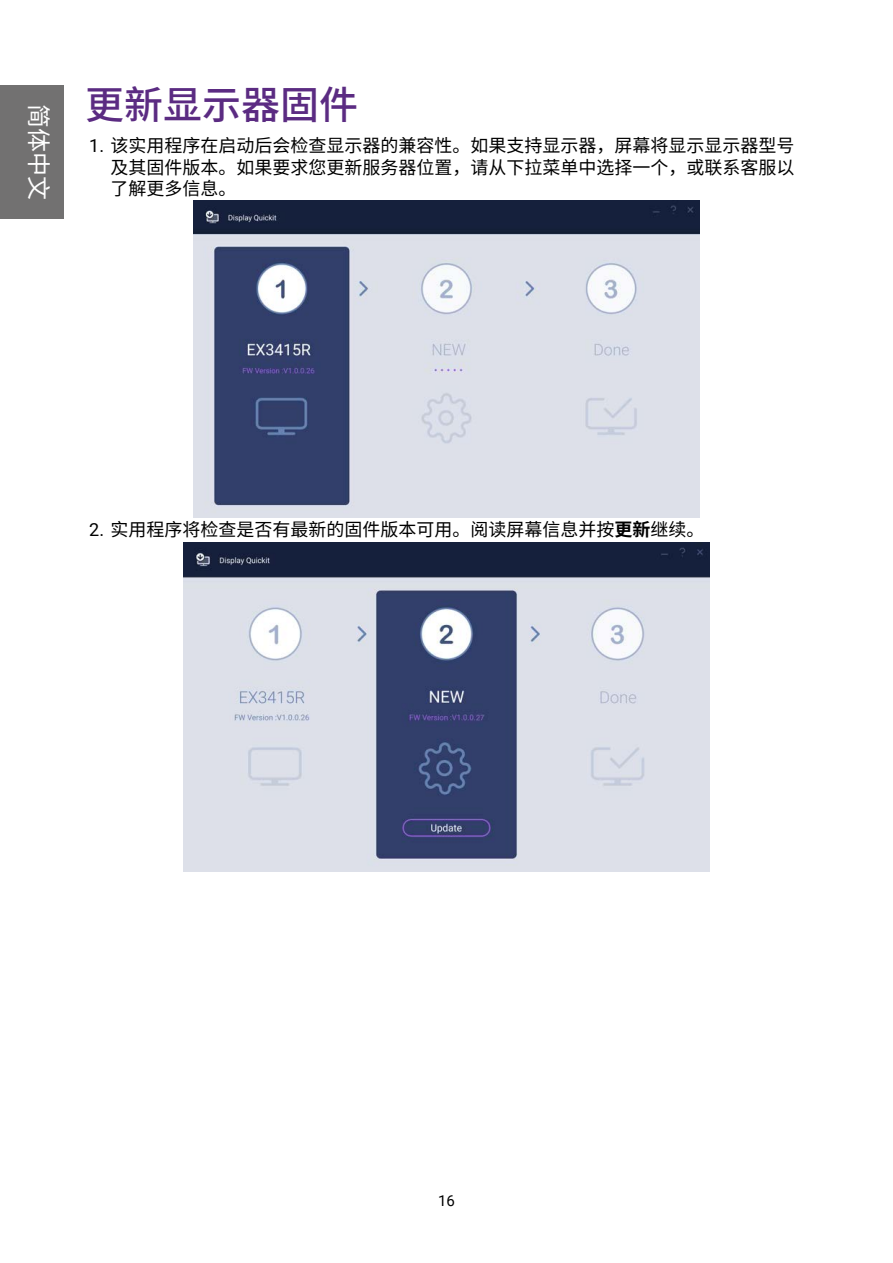
<style>
.page{position:relative;width:893px;height:1263px;background:#fff}
.page>*{position:absolute;margin:0;border:0;box-sizing:border-box;transform-origin:0 0}
.t1{font:500 39px "Noto Sans SC";color:#5b2b82}
.t2{font:24px "Noto Sans SC";color:#fff}
.t3{font:18px/21.6px "Noto Sans SC";color:#000;text-align:justify}
.t4{font:15px "Roboto";color:#000}
.s1{font-family:"Roboto"}
.s2{font-weight:700}
</style>
<div class="page">
<div style="left:0;top:85px;width:64px;height:134px;background:#727171"></div>
<img style="left:194px;top:201px;width:505px;height:316px">
<img style="left:183px;top:542px;width:527px;height:329px">
<h2 class="t2" style="left:52px;top:104px;width:97px;rotate:90deg">简体中文</h2>
<h1 class="t1" style="left:85px;top:83px;width:274px">更新显示器固件</h1>
<p class="t3" style="left:111px;top:135px;width:686px;text-indent:-21px"><span class="s1">1.</span> 该实用程序在启动后会检查显示器的兼容性。如果支持显示器，屏幕将显示显示器型号及其固件版本。如果要求您更新服务器位置，请从下拉菜单中选择一个，或联系客服以了解更多信息。</p>
<p class="t3" style="left:89px;top:519px;width:617px"><span class="s1">2.</span> 实用程序将检查是否有最新的固件版本可用。阅读屏幕信息并按<span class="s2">更新</span>继续。</p>
<p class="t4" style="left:438px;top:1190px;width:18px">16</p>
</div>
